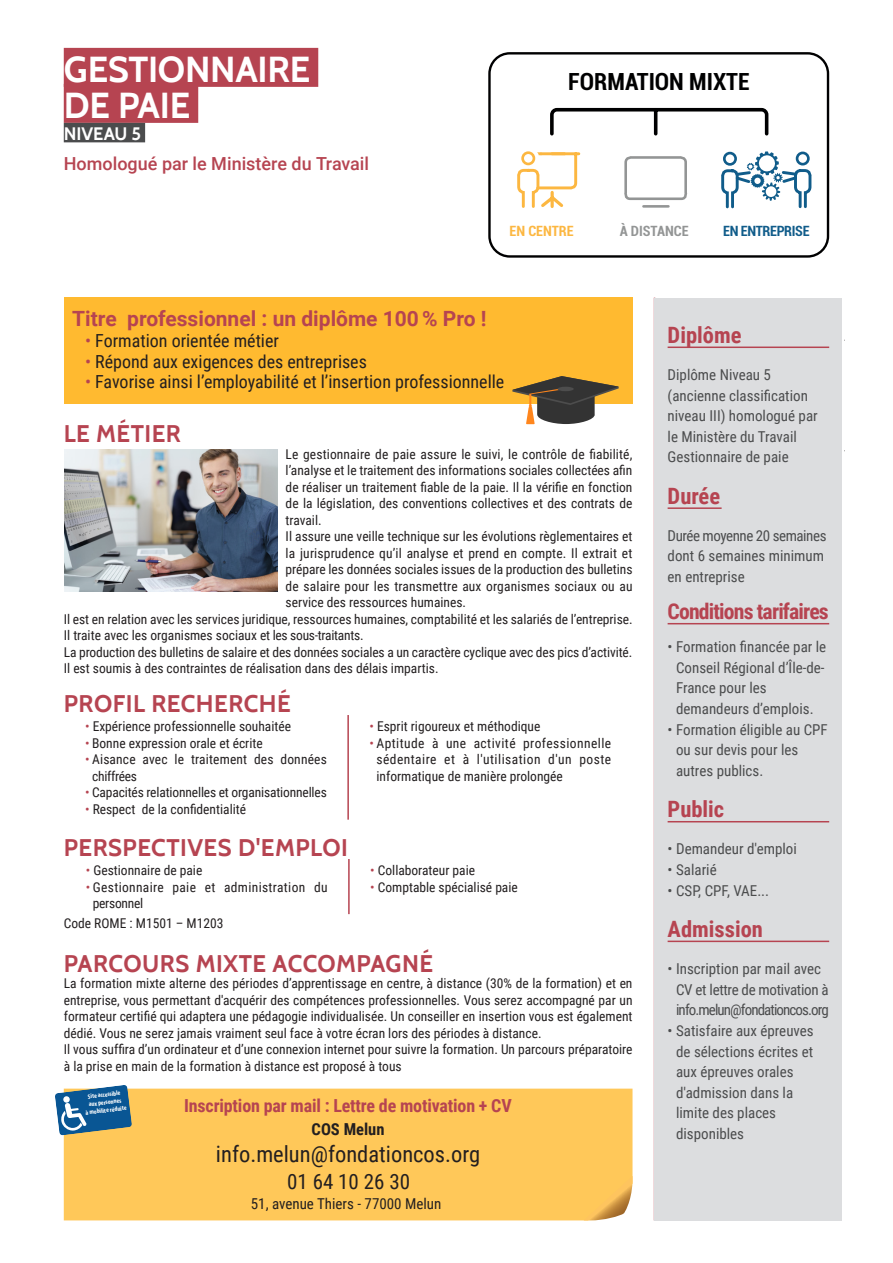
<style>
.page{position:relative;width:893px;height:1263px;background:#fff}
.page>*{position:absolute;margin:0;border:0;box-sizing:border-box;transform-origin:0 0}
.t1{font:700 36px/36px "Cabin";letter-spacing:-.01em;color:#fff}
.t2{font:700 24px "Cabin";letter-spacing:.02em;color:#b64451}
.t3{font:700 condensed 23.85px "Roboto";color:#000001}
.t4{font:700 22.5px "Roboto Condensed";color:#b64451}
.t5{font:22.5px "Roboto Condensed";color:#231f20}
.t6{font:700 21.75px "Roboto Condensed";letter-spacing:-.04em;color:#b64451}
.t7{font:700 21px "Roboto";color:#b64451}
.t8{font:21px "Roboto Condensed";color:#231f20}
.t9{font:18px "Roboto Condensed";color:#231f20}
.t10{font:700 18px "Roboto Condensed";letter-spacing:-.01em;color:#b64451}
.t11{font:500 18px "Roboto";color:#b64451}
.t12{font:700 18px "Cabin";letter-spacing:-.005em;color:#fff}
.t13{font:700 16.5px "Roboto Condensed";color:#231f20}
.t14{font:15px/20.7px "Roboto Condensed";color:#4b4c4d}
.t15{font:15px/20.7px "Roboto Condensed";letter-spacing:-.02em;color:#4b4c4d;text-align:center}
.t16{font:15px "Roboto Condensed";color:#231f20}
.t17{font:15px "Roboto Condensed";letter-spacing:-.03em;color:#4b4c4d}
.t18{font:700 condensed 14.4px "Roboto";letter-spacing:-.025em;color:#105c8a}
.t19{font:700 condensed 14.4px "Roboto";color:#939595}
.t20{font:700 condensed 14.4px "Roboto";color:#fcb741}
.t21{font:13.5px/16.5px "Roboto Condensed";color:#231f20;text-align:justify}
.t22{font:13.5px/16.5px "Roboto Condensed";letter-spacing:.025em;color:#231f20}
.t23{font:700 condensed 6.6px/7.9px "Myriad Pro";color:#fff;text-align:center}
.s1{color:#b64451}
</style>
<div class="page">
<div style="left:64px;top:48px;width:254px;height:39px;background:#b64451"></div>
<div style="left:64px;top:84px;width:134px;height:39px;background:#b64451"></div>
<div style="left:64px;top:123px;width:81px;height:19px;background:#4b4c4d"></div>
<hr style="left:654px;top:298px;width:1px;height:922px;background:#b64451">
<div style="left:655px;top:298px;width:187px;height:922px;background:#dcdddf"></div>
<hr style="left:668px;top:347px;width:161px;height:1px;background:#b64451">
<hr style="left:668px;top:507px;width:54px;height:2px;background:#b64451">
<hr style="left:668px;top:623px;width:161px;height:1px;background:#b64451">
<hr style="left:668px;top:821px;width:161px;height:1px;background:#b64451">
<hr style="left:668px;top:941px;width:161px;height:1px;background:#b64451">
<div style="left:64px;top:298px;width:568px;height:106px;background:#ffba30"></div>
<svg style="left:512px;top:376px;width:107px;height:48px"></svg>
<img style="left:64px;top:449px;width:213px;height:142px">
<div style="left:488px;top:52px;width:341px;height:206px;border:2px solid #000001;border-radius:20px"></div>
<svg style="left:517px;top:151px;width:64px;height:57px"></svg>
<svg style="left:624px;top:156px;width:64px;height:44px"></svg>
<hr style="left:643px;top:205px;width:25px;height:3px;background:#939595">
<svg style="left:550px;top:107px;width:219px;height:29px"></svg>
<svg style="left:721px;top:151px;width:91px;height:58px"></svg>
<hr style="left:348px;top:859px;width:2px;height:55px;background:#b64451">
<hr style="left:347px;top:715px;width:2px;height:105px;background:#b64451">
<div style="left:64px;top:1088px;width:568px;height:132px;background:#ffc859"></div>
<svg style="left:584px;top:1176px;width:48px;height:44px;background:#f0bd62"></svg>
<svg style="left:55px;top:1085px;width:77px;height:50px;background:#4c7d9e"></svg>
<svg style="left:63px;top:1096px;width:7px;height:7px"></svg>
<p class="t1" style="left:64px;top:52px;width:248px">GESTIONNAIRE<br>DE PAIE</p>
<p class="t12" style="left:64px;top:123px;width:79px">NIVEAU 5</p>
<p class="t11" style="left:64px;top:151px;width:307px">Homologué par le Ministère du Travail</p>
<p class="t3" style="left:568px;top:65px;width:183px">FORMATION MIXTE</p>
<p class="t20" style="left:509px;top:221px;width:66px">EN CENTRE</p>
<p class="t19" style="left:620px;top:221px;width:71px">À DISTANCE</p>
<p class="t18" style="left:723px;top:221px;width:88px">EN ENTREPRISE</p>
<p class="t7" style="left:72px;top:304px;width:416px">Titre professionnel : un diplôme 100 % Pro !</p>
<p class="t9" style="left:85px;top:328px;width:195px"><span class="s1">•</span> Formation orientée métier</p>
<p class="t9" style="left:85px;top:348px;width:283px"><span class="s1">•</span> Répond aux exigences des entreprises</p>
<p class="t9" style="left:85px;top:369px;width:421px"><span class="s1">•</span> Favorise ainsi l’employabilité et l’insertion professionnelle</p>
<p class="t2" style="left:64px;top:419px;width:119px">LE MÉTIER</p>
<p class="t21" style="left:286px;top:445px;width:348px">Le gestionnaire de paie assure le suivi, le contrôle de fiabilité, l’analyse et le traitement des informations sociales collectées afin de réaliser un traitement fiable de la paie. Il la vérifie en fonction de la législation, des conventions collectives et des contrats de travail.</p>
<p class="t21" style="left:286px;top:528px;width:348px">Il assure une veille technique sur les évolutions règlementaires et la jurisprudence qu’il analyse et prend en compte. Il extrait et prépare les données sociales issues de la production des bulletins de salaire pour les transmettre aux organismes sociaux ou au service des ressources humaines.</p>
<p class="t21" style="left:64px;top:610px;width:570px">Il est en relation avec les services juridique, ressources humaines, comptabilité et les salariés de l’entreprise.<br>Il traite avec les organismes sociaux et les sous-traitants.</p>
<p class="t21" style="left:64px;top:643px;width:570px">La production des bulletins de salaire et des données sociales a un caractère cyclique avec des pics d’activité.<br>Il est soumis à des contraintes de réalisation dans des délais impartis.</p>
<p class="t2" style="left:64px;top:689px;width:229px">PROFIL RECHERCHÉ</p>
<p class="t21" style="left:85px;top:718px;width:208px"><span class="s1">•</span> Expérience professionnelle souhaitée</p>
<p class="t21" style="left:85px;top:734px;width:179px"><span class="s1">•</span> Bonne expression orale et écrite</p>
<p class="t21" style="left:92px;top:751px;width:236px;text-indent:-7px"><span class="s1">•</span> Aisance avec le traitement des données chiffrées</p>
<p class="t21" style="left:85px;top:784px;width:243px"><span class="s1">•</span> Capacités relationnelles et organisationnelles</p>
<p class="t21" style="left:85px;top:800px;width:163px"><span class="s1">•</span> Respect de la confidentialité</p>
<p class="t2" style="left:64px;top:833px;width:286px">PERSPECTIVES D'EMPLOI</p>
<p class="t21" style="left:86px;top:861px;width:118px"><span class="s1">•</span> Gestionnaire de paie</p>
<p class="t22" style="left:93px;top:878px;width:236px;text-indent:-7px"><span class="s1">•</span> Gestionnaire paie et administration du personnel</p>
<p class="t21" style="left:369px;top:718px;width:172px"><span class="s1">•</span> Esprit rigoureux et méthodique</p>
<p class="t21" style="left:376px;top:734px;width:236px;text-indent:-7px"><span class="s1">•</span> Aptitude à une activité professionnelle sédentaire et à l'utilisation d'un poste informatique de manière prolongée</p>
<p class="t21" style="left:370px;top:861px;width:107px"><span class="s1">•</span> Collaborateur paie</p>
<p class="t21" style="left:370px;top:878px;width:149px"><span class="s1">•</span> Comptable spécialisé paie</p>
<p class="t21" style="left:64px;top:915px;width:161px">Code ROME : M1501 – M1203</p>
<p class="t2" style="left:64px;top:949px;width:371px">PARCOURS MIXTE ACCOMPAGNÉ</p>
<p class="t21" style="left:64px;top:974px;width:570px">La formation mixte alterne des périodes d’apprentissage en centre, à distance (30% de la formation) et en entreprise, vous permettant d'acquérir des compétences professionnelles. Vous serez accompagné par un formateur certifié qui adaptera une pédagogie individualisée. Un conseiller en insertion vous est également dédié. Vous ne serez jamais vraiment seul face à votre écran lors des périodes à distance.</p>
<p class="t21" style="left:64px;top:1040px;width:570px">Il vous suffira d’un ordinateur et d’une connexion internet pour suivre la formation. Un parcours préparatoire à la prise en main de la formation à distance est proposé à tous</p>
<p class="t23" style="left:83px;top:1093px;width:43px;rotate:-7deg">Site accessible aux personnes<br>à mobilite réduite</p>
<p class="t10" style="left:184px;top:1093px;width:329px">Inscription par mail : Lettre de motivation + CV</p>
<p class="t13" style="left:312px;top:1117px;width:74px">COS Melun</p>
<p class="t5" style="left:216px;top:1138px;width:266px">info.melun@fondationcos.org</p>
<p class="t8" style="left:287px;top:1167px;width:124px">01 64 10 26 30</p>
<p class="t16" style="left:251px;top:1193px;width:192px">51, avenue Thiers - 77000 Melun</p>
<p class="t4" style="left:668px;top:319px;width:75px">Diplôme</p>
<p class="t14" style="left:668px;top:364px;width:152px">Diplôme Niveau 5 (ancienne classification niveau III) homologué par le Ministère du Travail</p>
<p class="t14" style="left:668px;top:446px;width:123px">Gestionnaire de paie</p>
<p class="t4" style="left:668px;top:480px;width:54px">Durée</p>
<p class="t17" style="left:668px;top:525px;width:160px">Durée moyenne 20 semaines</p>
<p class="t14" style="left:668px;top:545px;width:158px">dont 6 semaines minimum en entreprise</p>
<p class="t6" style="left:668px;top:596px;width:163px">Conditions tarifaires</p>
<p class="t14" style="left:676px;top:636px;width:152px;text-indent:-8px">• Formation financée par le<br>Conseil Régional d’Île-de-<br>France pour les demandeurs d’emplois.</p>
<p class="t14" style="left:676px;top:718px;width:153px;text-indent:-8px">• Formation éligible au CPF ou sur devis pour les autres publics.</p>
<p class="t4" style="left:668px;top:793px;width:58px">Public</p>
<p class="t14" style="left:668px;top:838px;width:131px">• Demandeur d'emploi</p>
<p class="t14" style="left:668px;top:859px;width:51px">• Salarié</p>
<p class="t14" style="left:668px;top:879px;width:103px">• CSP, CPF, VAE...</p>
<p class="t4" style="left:668px;top:913px;width:97px">Admission</p>
<p class="t15" style="left:668px;top:958px;width:163px">• Inscription par mail avec<br>CV et lettre de motivation à info.melun@fondationcos.org</p>
<p class="t14" style="left:676px;top:1020px;width:139px;text-indent:-8px">• Satisfaire aux épreuves de sélections écrites et aux épreuves orales d'admission dans la limite des places disponibles</p>
</div>
